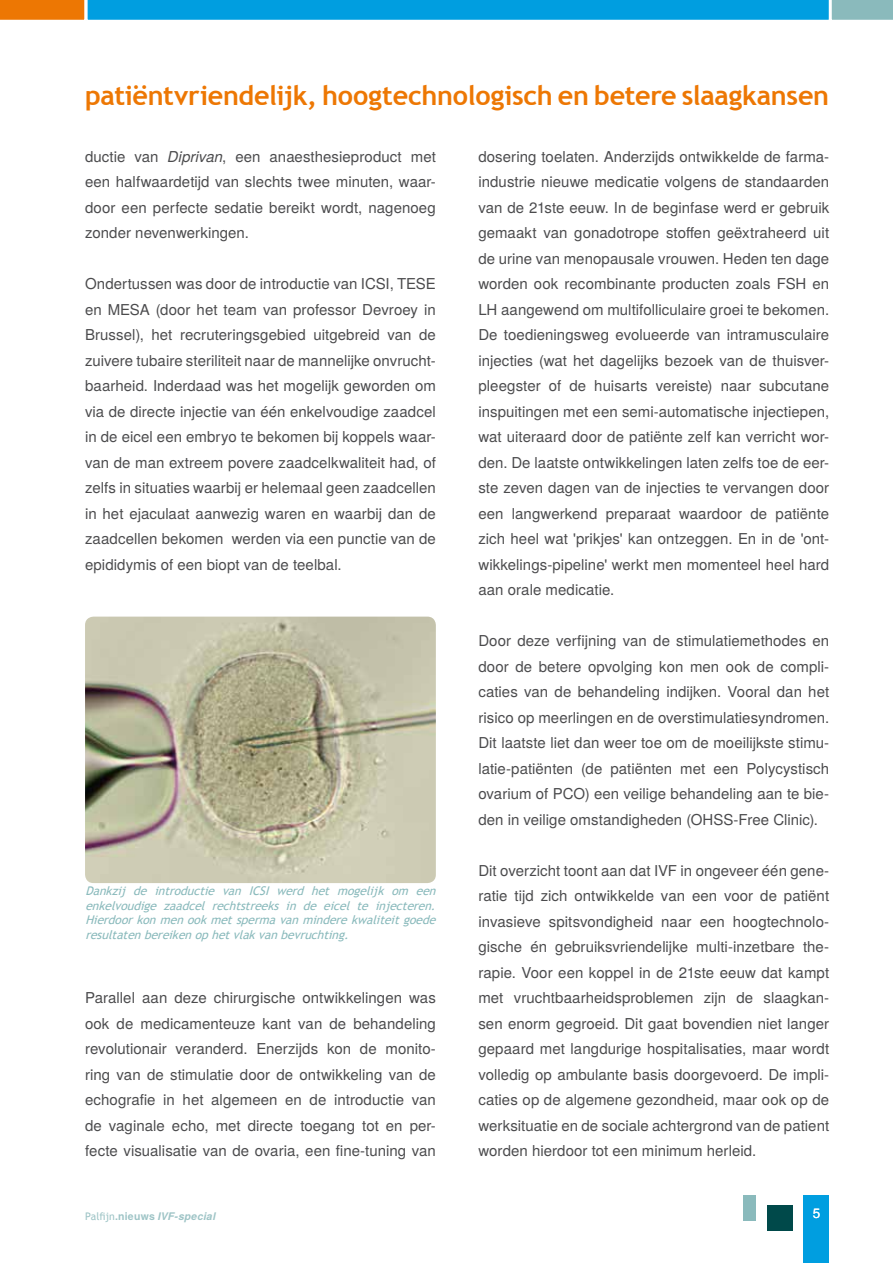
<style>
.page{position:relative;width:893px;height:1263px;background:#fff}
.page>*{position:absolute;margin:0;border:0;box-sizing:border-box;transform-origin:0 0}
.t1{font:700 27px "Trebuchet MS";letter-spacing:-.01em;color:#ed7703}
.t2{font:15px/25.5px "Te X Gyre Heros";letter-spacing:.005em;color:#4b4b4d;text-align:justify}
.t3{font:13.5px "Te X Gyre Heros";color:#fff}
.t4{font:italic 12px/14.4px "Trebuchet MS";color:#8ababc;text-align:justify}
.t5{font:italic 700 10.5px "Te X Gyre Heros";letter-spacing:.02em;color:#9ec4c6}
.s1{font-style:italic}
.s2{font-family:"Trebuchet MS";font-weight:400;font-style:normal}
.s3{font-style:normal}
</style>
<div class="page">
<svg style="left:0;top:0;width:893px;height:20px;background:#249ec9"></svg>
<div style="left:804px;top:1195px;width:25px;height:68px;background:#009ee0"></div>
<div style="left:767px;top:1205px;width:26px;height:26px;background:#00494a"></div>
<div style="left:743px;top:1195px;width:13px;height:25px;background:#8ababc"></div>
<img style="left:85px;top:617px;width:351px;height:266px">
<h1 class="t1" style="left:85px;top:78px;width:746px">patiëntvriendelijk, hoogtechnologisch en betere slaagkansen</h1>
<p class="t2" style="left:85px;top:142px;width:352px">ductie van <span class="s1">Diprivan</span>, een anaesthesieproduct met een halfwaardetijd van slechts twee minuten, waar&shy;door een perfecte sedatie bereikt wordt, nagenoeg zonder nevenwerkingen.</p>
<p class="t2" style="left:85px;top:270px;width:352px">Ondertussen was door de introductie van ICSI, TESE en MESA (door het team van professor Devroey in Brussel), het recruteringsgebied uitgebreid van de zuivere tubaire steriliteit naar de mannelijke onvrucht&shy;baarheid. Inderdaad was het mogelijk geworden om via de directe injectie van één enkelvoudige zaadcel in de eicel een embryo te bekomen bij koppels waar&shy;van de man extreem povere zaadcelkwaliteit had, of zelfs in situaties waarbij er helemaal geen zaadcellen in het ejaculaat aanwezig waren en waarbij dan de zaadcellen bekomen werden via een punctie van de epididymis of een biopt van de teelbal.</p>
<p class="t4" style="left:85px;top:884px;width:355px">Dankzij de introductie van ICSI werd het mogelijk om een enkelvoudige zaadcel rechtstreeks in de eicel te injecteren.<br>Hierdoorkonmenookmetspermavanminderekwaliteitgoede resultatenbereikenophetvlakvanbevruchting.</p>
<p class="t2" style="left:85px;top:984px;width:352px">Parallel aan deze chirurgische ontwikkelingen was ook de medicamenteuze kant van de behandeling revolutionair veranderd. Enerzijds kon de monito&shy;ring van de stimulatie door de ontwikkeling van de echografie in het algemeen en de introductie van de vaginale echo, met directe toegang tot en per&shy;fecte visualisatie van de ovaria, een fine-tuning van</p>
<p class="t2" style="left:478px;top:142px;width:352px">dosering toelaten. Anderzijds ontwikkelde de farma&shy;industrie nieuwe medicatie volgens de standaarden van de 21ste eeuw. In de beginfase werd er gebruik gemaakt van gonadotrope stoffen geëxtraheerd uit de urine van menopausale vrouwen. Heden ten dage worden ook recombinante producten zoals FSH en LH aangewend om multifolliculaire groei te bekomen.<br>De toedieningsweg evolueerde van intramusculaire injecties (wat het dagelijks bezoek van de thuisver&shy;pleegster of de huisarts vereiste) naar subcutane inspuitingen met een semi-automatische injectiepen, wat uiteraard door de patiënte zelf kan verricht wor&shy;den. De laatste ontwikkelingen laten zelfs toe de eer&shy;ste zeven dagen van de injecties te vervangen door een langwerkend preparaat waardoor de patiënte zich heel wat 'prikjes' kan ontzeggen. En in de 'ont&shy;wikkelings-pipeline' werkt men momenteel heel hard aan orale medicatie.</p>
<p class="t2" style="left:478px;top:627px;width:352px">Door deze verfijning van de stimulatiemethodes en door de betere opvolging kon men ook de compli&shy;caties van de behandeling indijken. Vooral dan het risico op meerlingen en de overstimulatiesyndromen.<br>Dit laatste liet dan weer toe om de moeilijkste stimu&shy;latie-patiënten (de patiënten met een Polycystisch ovarium of PCO) een veilige behandeling aan te bie&shy;den in veilige omstandigheden (OHSS-Free Clinic).</p>
<p class="t2" style="left:478px;top:856px;width:352px">Dit overzicht toont aan dat IVF in ongeveer één gene&shy;ratie tijd zich ontwikkelde van een voor de patiënt invasieve spitsvondigheid naar een hoogtechnolo&shy;gische én gebruiksvriendelijke multi-inzetbare the&shy;rapie. Voor een koppel in de 21ste eeuw dat kampt met vruchtbaarheidsproblemen zijn de slaagkan&shy;sen enorm gegroeid. Dit gaat bovendien niet langer gepaard met langdurige hospitalisaties, maar wordt volledig op ambulante basis doorgevoerd. De impli&shy;caties op de algemene gezondheid, maar ook op de werksituatie en de sociale achtergrond van de patient worden hierdoor tot een minimum herleid.</p>
<p class="t5" style="left:85px;top:1208px;width:132px"><span class="s2">Palfijn</span><span class="s3">.nieuws</span> IVF-special</p>
<p class="t3" style="left:813px;top:1202px;width:9px">5</p>
</div>
